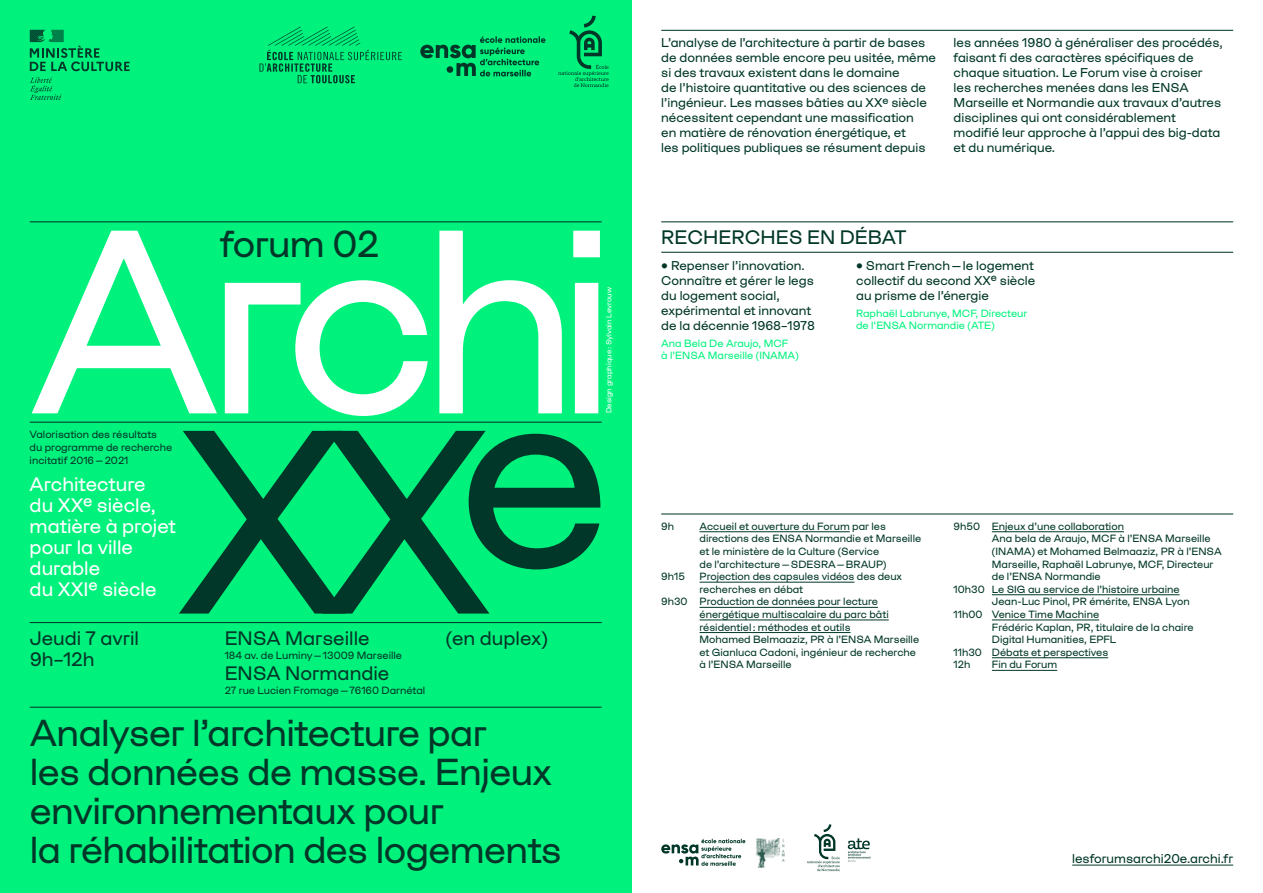
<style>
.page{position:relative;width:1263px;height:893px;background:#fff}
.page>*{position:absolute;margin:0;border:0;box-sizing:border-box;transform-origin:0 0}
.t1{font:261px "Tactic";letter-spacing:-.075em;color:#fff}
.t2{font:261px "Tactic";color:#003728}
.t3{font:37.5px/39px "Tactic";letter-spacing:-.015em;color:#003728}
.t4{font:19.5px/21px "Tactic";color:#003728}
.t5{font:19.5px/21px "Tactic";color:#fff}
.t6{font:12.75px/15px "Tactic";color:#003728}
.t7{font:10.5px/12.6px "Tactic";color:#003728}
.t8{font:10.5px/12.6px "Tactic";color:#00f27d}
.t9{font:7.5px "Tactic";color:#fff}
</style>
<div class="page">
<div style="left:0;top:0;width:631px;height:893px;background:#00f27d"></div>
<svg style="left:30px;top:77px;width:32px;height:23px"></svg>
<svg style="left:30px;top:30px;width:100px;height:41px"></svg>
<hr style="left:30px;top:422px;width:572px;height:1px;background:#003728">
<hr style="left:30px;top:622px;width:572px;height:1px;background:#003728">
<hr style="left:30px;top:707px;width:572px;height:1px;background:#003728">
<hr style="left:30px;top:221px;width:572px;height:1px;background:#003728">
<hr style="left:661px;top:252px;width:572px;height:1px;background:#003728">
<hr style="left:661px;top:221px;width:572px;height:1px;background:#003728">
<hr style="left:661px;top:513px;width:572px;height:1px;background:#003728">
<hr style="left:661px;top:30px;width:572px;height:1px;background:#003728">
<hr style="left:1072px;top:865px;width:161px;height:1px;background:#003728">
<hr style="left:699px;top:531px;width:151px;height:1px;background:#003728">
<hr style="left:699px;top:582px;width:155px;height:1px;background:#003728">
<hr style="left:699px;top:607px;width:179px;height:1px;background:#003728">
<hr style="left:699px;top:620px;width:190px;height:1px;background:#003728">
<hr style="left:699px;top:632px;width:151px;height:1px;background:#003728">
<hr style="left:992px;top:531px;width:132px;height:1px;background:#003728">
<hr style="left:992px;top:594px;width:187px;height:1px;background:#003728">
<hr style="left:992px;top:620px;width:107px;height:1px;background:#003728">
<hr style="left:992px;top:657px;width:116px;height:1px;background:#003728">
<hr style="left:992px;top:670px;width:65px;height:1px;background:#003728">
<svg style="left:807px;top:824px;width:33px;height:47px"></svg>
<svg style="left:848px;top:838px;width:22px;height:24px"></svg>
<svg style="left:661px;top:839px;width:84px;height:27px"></svg>
<img style="left:756px;top:839px;width:29px;height:28px">
<svg style="left:259px;top:27px;width:143px;height:56px"></svg>
<svg style="left:558px;top:16px;width:50px;height:71px"></svg>
<svg style="left:420px;top:36px;width:125px;height:40px"></svg>
<h2 class="t3" style="left:220px;top:224px;width:161px">forum 02</h2>
<h1 class="t1" style="left:29px;top:172px;width:589px">Archi</h1>
<h1 class="t2" style="left:176px;top:372px;width:436px">XXe</h1>
<p class="t9" style="left:605px;top:413px;width:128px;rotate:-90deg">Design graphique : Sylvain Levrouw</p>
<p class="t7" style="left:30px;top:428px;width:144px">Valorisation des résultats du programme de recherche incitatif 2016—2021</p>
<h3 class="t5" style="left:30px;top:473px;width:148px">Architecture<br>du XXe siècle, matière à projet pour la ville durable<br>du XXIe siècle</h3>
<h3 class="t4" style="left:30px;top:627px;width:111px">Jeudi 7 avril<br>9h–12h</h3>
<h3 class="t4" style="left:225px;top:627px;width:146px">ENSA Marseille</h3>
<h3 class="t4" style="left:446px;top:627px;width:104px">(en duplex)</h3>
<p class="t7" style="left:225px;top:649px;width:179px">184 av. de Luminy—13009 Marseille</p>
<h3 class="t4" style="left:225px;top:662px;width:166px">ENSA Normandie</h3>
<p class="t7" style="left:225px;top:684px;width:202px">27 rue Lucien Fromage—76160 Darnétal</p>
<h2 class="t3" style="left:30px;top:713px;width:534px">Analyser l’architecture par<br>les données de masse. Enjeux environnementaux pour<br>la réhabilitation des logements</h2>
<p class="t6" style="left:661px;top:35px;width:276px">L’analyse de l’architecture à partir de bases de données semble encore peu usitée, même si des travaux existent dans le domaine<br>de l’histoire quantitative ou des sciences de l’ingénieur. Les masses bâties au XXe siècle nécessitent cependant une massification<br>en matière de rénovation énergétique, et<br>les politiques publiques se résument depuis</p>
<p class="t6" style="left:954px;top:35px;width:271px">les années 1980 à généraliser des procédés, faisant fi des caractères spécifiques de chaque situation. Le Forum vise à croiser les recherches menées dans les ENSA Marseille et Normandie aux travaux d’autres disciplines qui ont considérablement modifié leur approche à l’appui des big-data et du numérique.</p>
<h3 class="t4" style="left:661px;top:227px;width:246px">RECHERCHES EN DÉBAT</h3>
<p class="t6" style="left:661px;top:258px;width:155px">• Repenser l’innovation.<br>Connaître et gérer le legs du logement social, expérimental et innovant de la décennie 1968–1978</p>
<p class="t8" style="left:661px;top:336px;width:139px">Ana Bela De Araujo, MCF<br>à l’ENSA Marseille (INAMA)</p>
<p class="t6" style="left:856px;top:258px;width:181px;text-align:justify">• Smart French—le logement collectif du second XXe siècle au prisme de l’énergie</p>
<p class="t8" style="left:856px;top:306px;width:173px">Raphaël Labrunye, MCF, Directeur de l’ENSA Normandie (ATE)</p>
<p class="t7" style="left:661px;top:520px;width:14px">9h</p>
<p class="t7" style="left:699px;top:520px;width:223px">Accueil et ouverture du Forum par les directions des ENSA Normandie et Marseille et le ministère de la Culture (Service<br>de l’architecture—SDESRA—BRAUP)</p>
<p class="t7" style="left:661px;top:570px;width:25px">9h15</p>
<p class="t7" style="left:699px;top:570px;width:204px">Projection des capsules vidéos des deux</p>
<p class="t7" style="left:699px;top:583px;width:105px">recherches en débat</p>
<p class="t7" style="left:661px;top:595px;width:218px">9h30 Production de données pour lecture</p>
<p class="t7" style="left:699px;top:608px;width:191px">énergétique multiscalaire du parc bâti</p>
<p class="t7" style="left:699px;top:621px;width:152px">résidentiel : méthodes et outils</p>
<p class="t7" style="left:699px;top:633px;width:221px">Mohamed Belmaaziz, PR à l’ENSA Marseille</p>
<p class="t7" style="left:699px;top:646px;width:218px">et Gianluca Cadoni, ingénieur de recherche</p>
<p class="t7" style="left:699px;top:658px;width:94px">à l’ENSA Marseille</p>
<p class="t7" style="left:954px;top:520px;width:172px">9h50 Enjeux d’une collaboration</p>
<p class="t7" style="left:992px;top:532px;width:220px">Ana bela de Araujo, MCF à l’ENSA Marseille</p>
<p class="t7" style="left:992px;top:545px;width:231px">(INAMA) et Mohamed Belmaaziz, PR à l’ENSA</p>
<p class="t7" style="left:992px;top:558px;width:223px">Marseille, Raphaël Labrunye, MCF, Directeur</p>
<p class="t7" style="left:992px;top:570px;width:110px">de l’ENSA Normandie</p>
<p class="t7" style="left:954px;top:583px;width:227px">10h30 Le SIG au service de l’histoire urbaine</p>
<p class="t7" style="left:992px;top:595px;width:199px">Jean-Luc Pinol, PR émérite, ENSA Lyon</p>
<p class="t7" style="left:954px;top:608px;width:147px">11h00 Venice Time Machine</p>
<p class="t7" style="left:992px;top:621px;width:203px">Frédéric Kaplan, PR, titulaire de la chaire</p>
<p class="t7" style="left:992px;top:633px;width:126px">Digital Humanities, EPFL</p>
<p class="t7" style="left:954px;top:646px;width:156px">11h30 Débats et perspectives</p>
<p class="t7" style="left:954px;top:658px;width:18px">12h</p>
<p class="t7" style="left:992px;top:658px;width:67px">Fin du Forum</p>
<p class="t6" style="left:1072px;top:851px;width:162px">lesforumsarchi20e.archi.fr</p>
</div>
